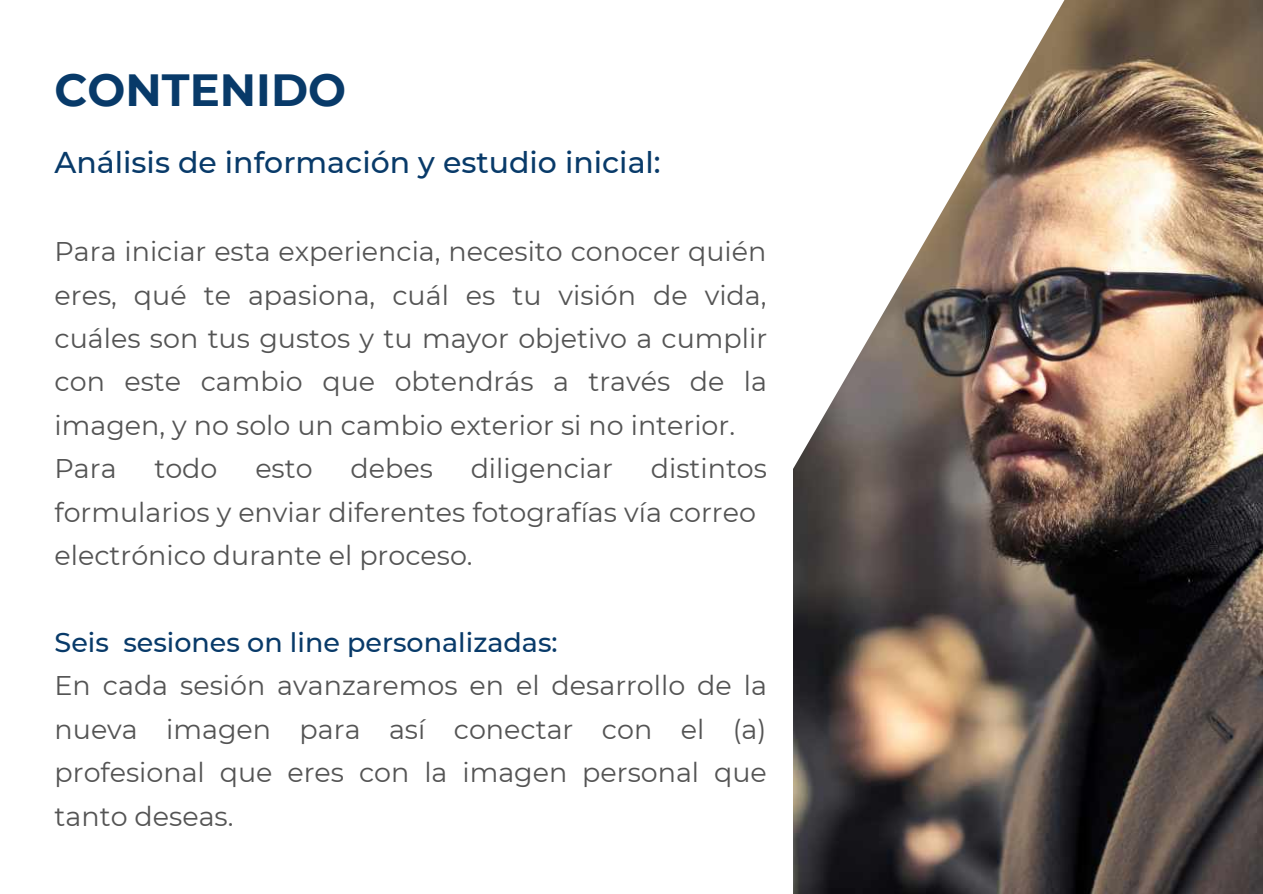
<style>
.page{position:relative;width:1263px;height:894px;background:#fff}
.page>*{position:absolute;margin:0;border:0;box-sizing:border-box;transform-origin:0 0}
.t1{font:700 45px "Montserrat";color:#083a69}
.t2{font:500 30px "Montserrat";color:#083a69}
.t3{font:27px/43.3px "Montserrat";color:#545454}
.t4{font:500 27px "Montserrat";color:#083a69}
</style>
<div class="page">
<img style="left:793px;top:0;width:470px;height:893px">
<h1 class="t1" style="left:55px;top:62px;width:293px">CONTENIDO</h1>
<p class="t2" style="left:55px;top:144px;width:608px">Análisis de información y estudio inicial:</p>
<p class="t3" style="left:55px;top:230px;width:714px">Para iniciar esta experiencia, necesito conocer quién eres, qué te apasiona, cuál es tu visión de vida, cuáles son tus gustos y tu mayor objetivo a cumplir con este cambio que obtendrás a través de la imagen, y no solo un cambio exterior si no interior.<br>Para</p>
<p class="t3" style="left:55px;top:447px;width:714px;text-indent:596px">distintos formularios y enviar diferentes fotografías vía correo electrónico durante el proceso.</p>
<p class="t3" style="left:154px;top:447px;width:65px">todo</p>
<p class="t3" style="left:255px;top:447px;width:59px">esto</p>
<p class="t3" style="left:350px;top:447px;width:84px">debes</p>
<p class="t3" style="left:471px;top:447px;width:144px">diligenciar</p>
<p class="t4" style="left:55px;top:625px;width:505px">Seis sesiones on line personalizadas:</p>
<p class="t3" style="left:55px;top:663px;width:714px;text-align:justify">En cada sesión avanzaremos en el desarrollo de la nueva imagen para así conectar con el (a) profesional que eres con la imagen personal que tanto deseas.</p>
</div>
